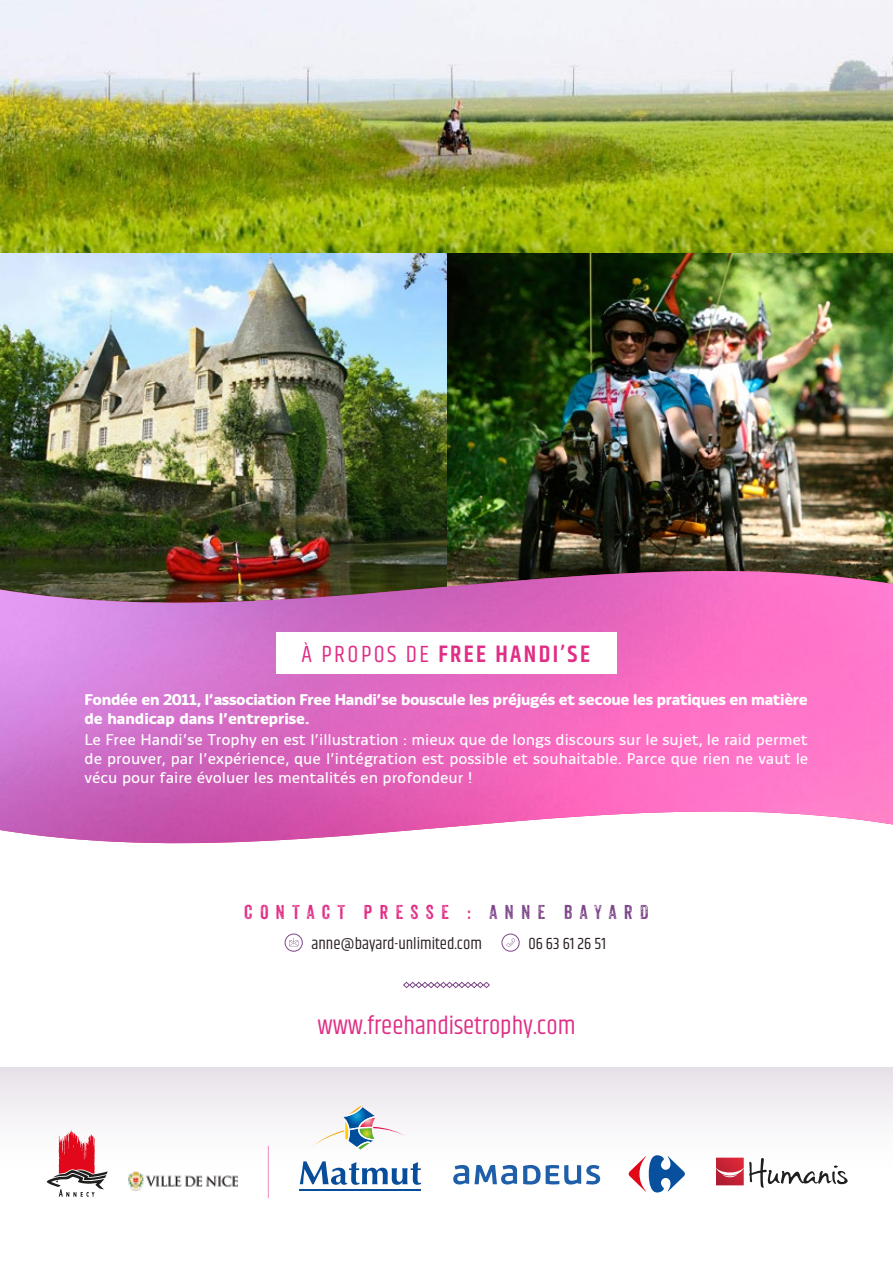
<style>
.page{position:relative;width:893px;height:1263px;background:#fff}
.page>*{position:absolute;margin:0;border:0;box-sizing:border-box;transform-origin:0 0}
.t1{font:25.5px "Khand";color:#e02e86}
.t2{font:24px "Khand";letter-spacing:.1em;color:#e02e86}
.t3{font:600 24px "Khand";color:#e02e86}
.t4{font:19.5px "Anodyne";letter-spacing:.36em;color:#e02e86}
.t5{font:19.5px "Anodyne";color:#7d4789}
.t6{font:16.5px "Khand";color:#281e21}
.t7{font:500 15.75px/18.9px "Ovink";letter-spacing:-.005em;color:#fff;text-align:justify}
.t8{font:700 15.75px/18.9px "Ovink";letter-spacing:-.02em;color:#fff}
.s1{font-weight:600}
.s2{color:#7d4789}
</style>
<div class="page">
<img style="left:447px;top:252px;width:446px;height:316px">
<img style="left:0;top:252px;width:447px;height:316px">
<div style="left:0;top:1068px;width:893px;height:195px;background:linear-gradient(to bottom,#eeebef,#fff)"></div>
<svg style="left:0;top:568px;width:893px;height:3px;background:#392712"></svg>
<img style="left:0;top:571px;width:893px;height:273px">
<svg style="left:289px;top:938px;width:9px;height:8px"></svg>
<div style="left:285px;top:934px;width:17px;height:17px;border:1px solid #7d4789;border-radius:50%"></div>
<svg style="left:506px;top:938px;width:9px;height:9px"></svg>
<div style="left:502px;top:934px;width:17px;height:17px;border:1px solid #7d4789;border-radius:50%"></div>
<div style="left:276px;top:632px;width:341px;height:41px;background:#fff"></div>
<img style="left:0;top:0;width:893px;height:252px">
<svg style="left:403px;top:981px;width:87px;height:7px"></svg>
<svg style="left:47px;top:1130px;width:61px;height:67px"></svg>
<img style="left:129px;top:1172px;width:108px;height:19px">
<svg style="left:268px;top:1146px;width:1px;height:52px"></svg>
<svg style="left:716px;top:1157px;width:132px;height:31px"></svg>
<svg style="left:453px;top:1165px;width:147px;height:19px"></svg>
<svg style="left:629px;top:1155px;width:56px;height:37px"></svg>
<svg style="left:300px;top:1161px;width:121px;height:24px"></svg>
<hr style="left:300px;top:1189px;width:121px;height:1px;background:#084d9a">
<svg style="left:312px;top:1106px;width:98px;height:43px"></svg>
<h2 class="t2" style="left:301px;top:639px;width:161px">À propos de <span class="s1">FREE</span></h2>
<h2 class="t3" style="left:495px;top:638px;width:84px">HANDI’SE</h2>
<p class="t8" style="left:85px;top:691px;width:725px">Fondée en 2011, l’association Free Handi’se bouscule les préjugés et secoue les pratiques en matière de handicap dans l’entreprise.</p>
<p class="t7" style="left:85px;top:731px;width:725px">Le Free Handi’se Trophy en est l’illustration : mieux que de longs discours sur le sujet, le raid permet de prouver, par l’expérience, que l’intégration est possible et souhaitable. Parce que rien ne vaut le vécu pour faire évoluer les mentalités en profondeur !</p>
<p class="t4" style="left:244px;top:900px;width:260px">CONTACT PRESSE : <span class="s2">ANNE</span></p>
<p class="t5" style="left:564px;top:900px;width:87px">BAYAR D</p>
<p class="t6" style="left:311px;top:933px;width:172px">anne@bayard-unlimited.com</p>
<p class="t6" style="left:528px;top:933px;width:79px">06 63 61 26 51</p>
<h1 class="t1" style="left:317px;top:1010px;width:259px">www.freehandisetrophy.com</h1>
</div>
